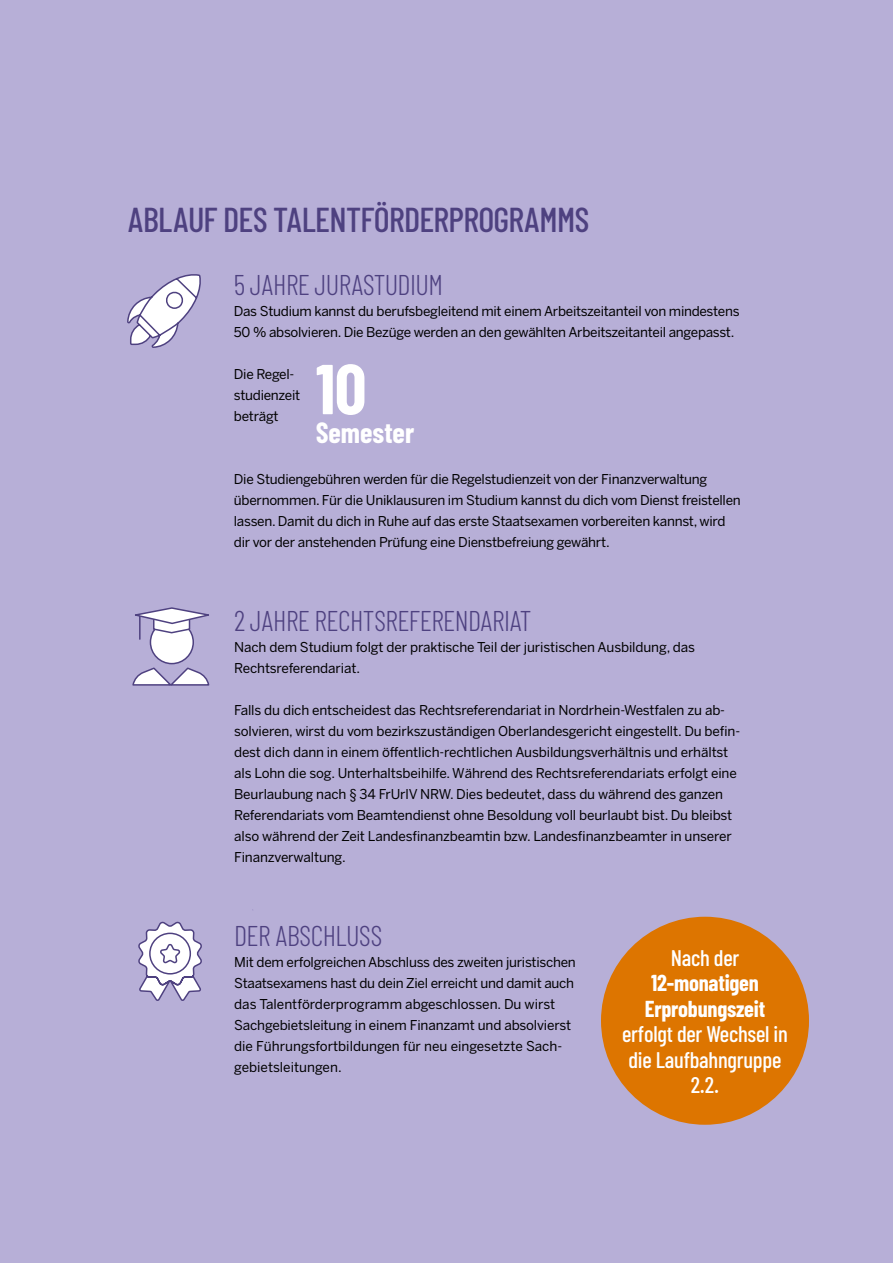
<style>
.page{position:relative;width:893px;height:1263px;background:#b7afd7}
.page>*{position:absolute;margin:0;border:0;box-sizing:border-box;transform-origin:0 0}
.t1{font:700 70.5px "Barlow Condensed";color:#fff}
.t2{font:500 34.5px "Barlow Condensed";letter-spacing:-.02em;color:#4e4180}
.t3{font:300 28.5px "Barlow Condensed";letter-spacing:-.02em;color:#4e4180}
.t4{font:700 28.5px "Barlow Condensed";color:#fff}
.t5{font:500 22.5px/25.5px "Barlow Condensed";letter-spacing:-.01em;color:#fff;text-align:center}
.t6{font:700 22.5px/25.5px "Barlow Condensed";letter-spacing:-.01em;color:#fff}
.t7{font:13.5px/21px "Benton Sans";letter-spacing:-.02em;color:#000}
</style>
<div class="page">
<svg style="left:127px;top:274px;width:74px;height:74px"></svg>
<svg style="left:138px;top:921px;width:64px;height:80px"></svg>
<div style="left:601px;top:917px;width:208px;height:208px;background:#dd7500;border-radius:50%"></div>
<hr style="left:139px;top:616px;width:2px;height:23px;background:#4e4180">
<div style="left:150px;top:621px;width:43px;height:43px;background:#fff;border-radius:50%"></div>
<div style="left:150px;top:620px;width:44px;height:44px;border:2px solid #4e4180;border-radius:50%"></div>
<svg style="left:135px;top:607px;width:74px;height:27px"></svg>
<svg style="left:132px;top:667px;width:78px;height:19px"></svg>
<h2 class="t2" style="left:128px;top:198px;width:464px">ABLAUF DES TALENTFÖRDERPROGRAMMS</h2>
<h3 class="t3" style="left:234px;top:267px;width:211px">5 JAHRE JURASTUDIUM</h3>
<p class="t7" style="left:234px;top:300px;width:507px">Das Studium kannst du berufsbegleitend mit einem Arbeitszeitanteil von mindestens<br>50 % absolvieren. Die Bezüge werden an den gewählten Arbeitszeitanteil angepasst.</p>
<p class="t7" style="left:234px;top:363px;width:68px">Die Regel&shy;studienzeit beträgt</p>
<h1 class="t1" style="left:316px;top:345px;width:52px">10</h1>
<h3 class="t4" style="left:316px;top:415px;width:100px">Semester</h3>
<p class="t7" style="left:234px;top:468px;width:508px">Die Studiengebühren werden für die Regelstudienzeit von der Finanzverwaltung übernommen. Für die Uniklausuren im Studium kannst du dich vom Dienst freistellen lassen. Damit du dich in Ruhe auf das erste Staatsexamen vorbereiten kannst, wird dir vor der anstehenden Prüfung eine Dienstbefreiung gewährt.</p>
<h3 class="t3" style="left:234px;top:603px;width:299px">2 JAHRE RECHTSREFERENDARIAT</h3>
<p class="t7" style="left:234px;top:636px;width:462px">Nach dem Studium folgt der praktische Teil der juristischen Ausbildung, das<br>Rechtsreferendariat.</p>
<p class="t7" style="left:234px;top:699px;width:507px">Falls du dich entscheidest das Rechtsreferendariat in Nordrhein-Westfalen zu ab&shy;solvieren, wirst du vom bezirkszuständigen Oberlandesgericht eingestellt. Du befin&shy;dest dich dann in einem öffentlich-rechtlichen Ausbildungsverhältnis und erhältst als Lohn die sog. Unterhaltsbeihilfe. Während des Rechtsreferendariats erfolgt eine Beurlaubung nach § 34 FrUrlV NRW. Dies bedeutet, dass du während des ganzen Referendariats vom Beamtendienst ohne Besoldung voll beurlaubt bist. Du bleibst also während der Zeit Landesfinanzbeamtin bzw. Landesfinanzbeamter in unserer Finanzverwaltung.</p>
<h3 class="t3" style="left:234px;top:918px;width:150px">DER ABSCHLUSS</h3>
<p class="t7" style="left:234px;top:951px;width:343px">Mit dem erfolgreichen Abschluss des zweiten juristischen Staatsexamens hast du dein Ziel erreicht und damit auch das Talentförderprogramm abgeschlossen. Du wirst Sachgebietsleitung in einem Finanzamt und absolvierst die Führungsfortbildungen für neu eingesetzte Sach&shy;gebietsleitungen.</p>
<h3 class="t5" style="left:671px;top:944px;width:70px">Nach der</h3>
<h3 class="t6" style="left:645px;top:970px;width:122px">12-monatigen<br>Erprobungszeit</h3>
<h3 class="t5" style="left:622px;top:1021px;width:167px">erfolgt der Wechsel in die Laufbahngruppe<br>2.2.</h3>
</div>
